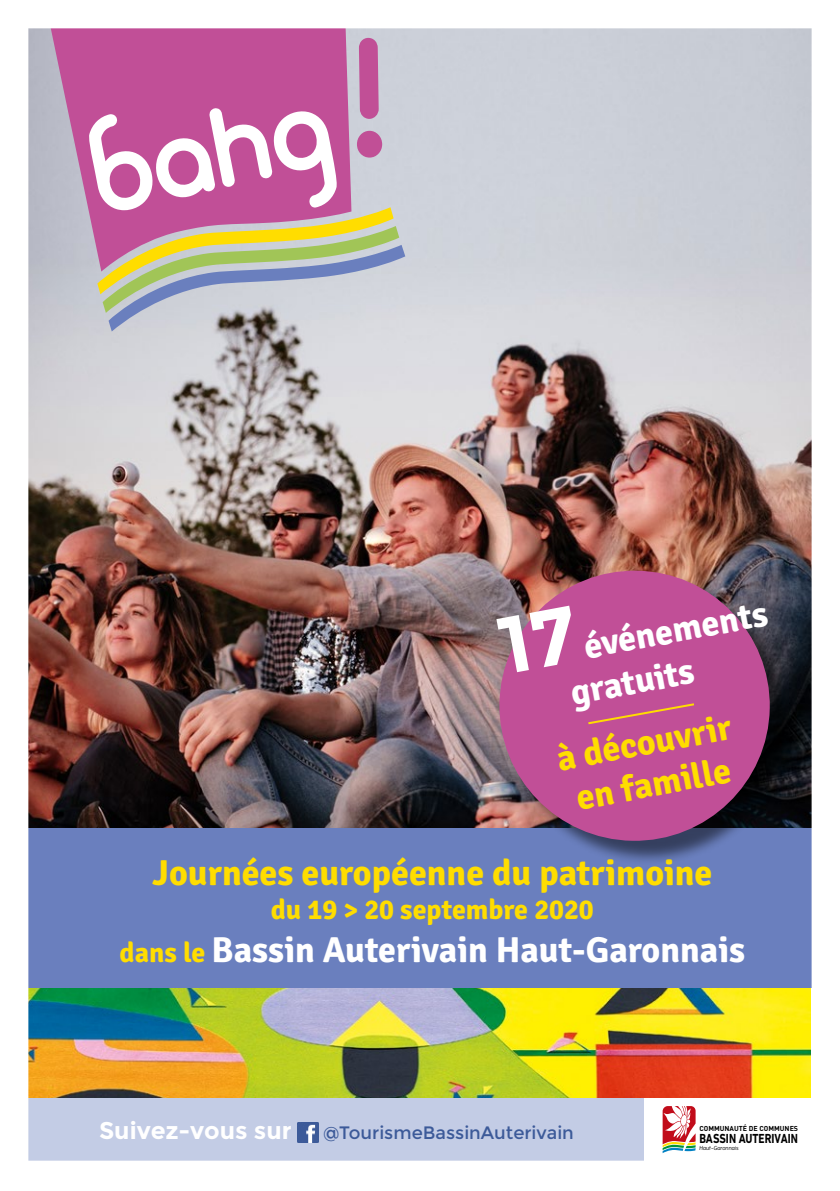
<style>
.page{position:relative;width:840px;height:1191px;background:#fff}
.page>*{position:absolute;margin:0;border:0;box-sizing:border-box;transform-origin:0 0}
.t1{font:700 36px/43.6px "Signika";color:#fff;text-align:center}
.t2{font:700 36px/42px "Signika";color:#fd0;text-align:center}
.t3{font:700 28px "Signika";color:#fd0}
.t4{font:700 24px "Montserrat";color:#fff}
.t5{font:18px "Montserrat";color:#3c5a99}
.t6{font:700 13.4px "DIN Next LT Pro";color:#000;scale:.82 1}
.t7{font:700 7px "DIN";color:#000}
.t8{font:italic 500 5.8px "Enzo OT";color:#000}
.s1{font-family:"Montserrat";font-size:80px}
.s2{font-size:28px;color:#fd0}
</style>
<div class="page">
<img style="left:28px;top:28px;width:784px;height:1133px">
<div style="left:644px;top:1097px;width:167px;height:63px;background:#fff"></div>
<svg style="left:662px;top:1106px;width:33px;height:47px"></svg>
<p class="t1" style="left:497px;top:639px;width:271px;rotate:-10deg"><span class="s1">17</span>événements gratuits</p>
<p class="t2" style="left:553px;top:737px;width:178px;rotate:-10deg">à découvrir en famille</p>
<p class="t2" style="left:152px;top:852px;width:561px">Journées européenne du patrimoine</p>
<p class="t3" style="left:271px;top:892px;width:324px">du 19 &gt; 20 septembre 2020</p>
<p class="t1" style="left:119px;top:928px;width:626px"><span class="s2">dans le</span> Bassin Auterivain Haut-Garonnais</p>
<p class="t4" style="left:99px;top:1116px;width:194px">Suivez-vous sur</p>
<p class="t5" style="left:323px;top:1122px;width:252px">@TourismeBassinAuterivain</p>
<p class="t7" style="left:699px;top:1123px;width:100px">COMMUNAUTÉ DE COMMUNES</p>
<p class="t6" style="left:699px;top:1130px;width:121px">BASSIN AUTERIVAIN</p>
<p class="t8" style="left:699px;top:1144px;width:41px">Haut-Garonnais</p>
</div>
